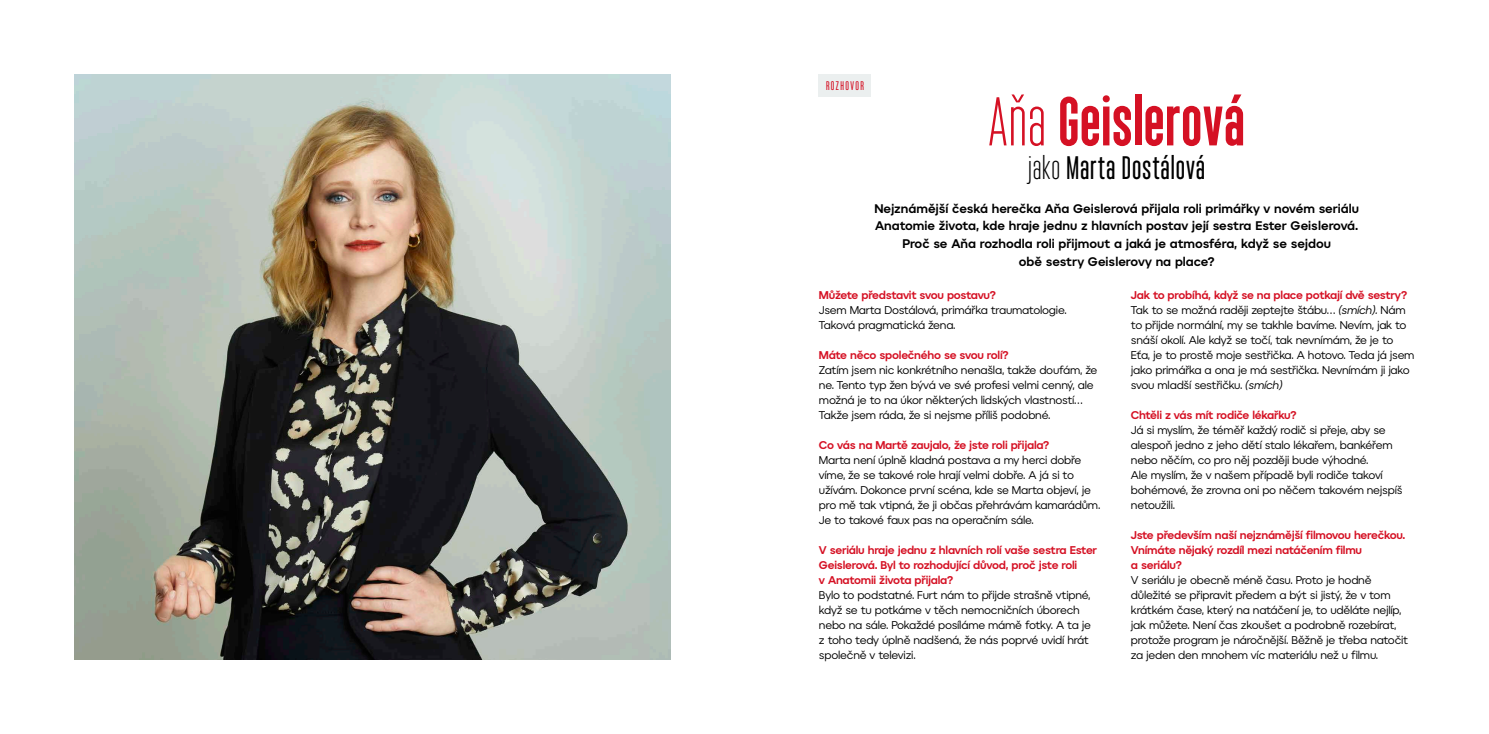
<style>
.page{position:relative;width:1489px;height:734px;background:#fff}
.page>*{position:absolute;margin:0;border:0;box-sizing:border-box;transform-origin:0 0}
.t1{font:100 68.75px "Monopol";letter-spacing:.01em;color:#d51124}
.t2{font:500 32.5px "Monopol";letter-spacing:.03em;color:#000}
.t3{font:700 12.5px/17.5px "Organica R";color:#000;text-align:center}
.t4{font:500 12.5px "Monopol";letter-spacing:.115em;color:#d51124}
.t5{font:11.25px/15px "Organica R";letter-spacing:-.02em;color:#000}
.t6{font:700 11.25px/15px "Organica R";letter-spacing:-.02em;color:#d51124}
.s1{font-weight:300}
.s2{font-weight:700;color:#d51124}
.s3{font-style:italic}
</style>
<div class="page">
<img style="left:74px;top:74px;width:596px;height:585px">
<div style="left:819px;top:74px;width:52px;height:23px;background:#ebefef"></div>
<p class="t4" style="left:826px;top:79px;width:39px">ROZHOVOR</p>
<h1 class="t1" style="left:988px;top:84px;width:257px"><span class="s1">Aňa</span> Geislerová</h1>
<h2 class="t2" style="left:1028px;top:150px;width:178px"><span class="s1">jako</span> Marta Dostálová</h2>
<p class="t3" style="left:874px;top:199px;width:486px">Nejznámější česká herečka Aňa Geislerová přijala roli primářky v novém seriálu Anatomie života, kde hraje jednu z hlavních postav její sestra Ester Geislerová.<br>Proč se Aňa rozhodla roli přijmout a jaká je atmosféra, když se sejdou<br>obě sestry Geislerovy na place?</p>
<p class="t6" style="left:819px;top:287px;width:179px">Můžete představit svou postavu?</p>
<p class="t5" style="left:819px;top:302px;width:249px">Jsem Marta Dostálová, primářka traumatologie.<br>Taková pragmatická žena.</p>
<p class="t6" style="left:819px;top:347px;width:191px">Máte něco společného se svou rolí?</p>
<p class="t5" style="left:819px;top:362px;width:280px">Zatím jsem nic konkrétního nenašla, takže doufám, že ne. Tento typ žen bývá ve své profesi velmi cenný, ale možná je to na úkor některých lidských vlastností… Takže jsem ráda, že si nejsme příliš podobné.</p>
<p class="t6" style="left:819px;top:437px;width:232px">Co vás na Martě zaujalo, že jste roli přijala?</p>
<p class="t5" style="left:819px;top:452px;width:283px">Marta není úplně kladná postava a my herci dobře víme, že se takové role hrají velmi dobře. A já si to užívám. Dokonce první scéna, kde se Marta objeví, je pro mě tak vtipná, že ji občas přehrávám kamarádům.<br>Je to takové faux pas na operačním sále.</p>
<p class="t6" style="left:819px;top:542px;width:280px">V seriálu hraje jednu z hlavních rolí vaše sestra Ester<br>Geislerová. Byl to rozhodující důvod, proč jste roli<br>v Anatomii života přijala?</p>
<p class="t5" style="left:819px;top:587px;width:273px">Bylo to podstatné. Furt nám to přijde strašně vtipné, když se tu potkáme v těch nemocničních úborech nebo na sále. Pokaždé posíláme mámě fotky. A ta je z toho tedy úplně nadšená, že nás poprvé uvidí hrát společně v televizi.</p>
<p class="t5" style="left:1130px;top:287px;width:285px"><span class="s2">Jak to probíhá, když se na place potkají dvě sestry?<br></span>Tak to se možná raději zeptejte štábu… <span class="s3">(smích).</span> Nám to přijde normální, my se takhle bavíme. Nevím, jak to snáší okolí. Ale když se točí, tak nevnímám, že je to Eťa, je to prostě moje sestřička. A hotovo. Teda já jsem jako primářka a ona je má sestřička. Nevnímám ji jako svou mladší sestřičku. <span class="s3">(smích)</span></p>
<p class="t6" style="left:1130px;top:407px;width:167px">Chtěli z vás mít rodiče lékařku?</p>
<p class="t5" style="left:1130px;top:422px;width:273px">Já si myslím, že téměř každý rodič si přeje, aby se alespoň jedno z jeho dětí stalo lékařem, bankéřem nebo něčím, co pro něj později bude výhodné.<br>Ale myslím, že v našem případě byli rodiče takoví bohémové, že zrovna oni po něčem takovém nejspíš netoužili.</p>
<p class="t6" style="left:1130px;top:527px;width:276px">Jste především naší nejznámější filmovou herečkou.<br>Vnímáte nějaký rozdíl mezi natáčením filmu<br>a seriálu?</p>
<p class="t5" style="left:1130px;top:572px;width:279px">V seriálu je obecně méně času. Proto je hodně důležité se připravit předem a být si jistý, že v tom krátkém čase, který na natáčení je, to uděláte nejlíp, jak můžete. Není čas zkoušet a podrobně rozebírat, protože program je náročnější. Běžně je třeba natočit za jeden den mnohem víc materiálu než u filmu.</p>
</div>
